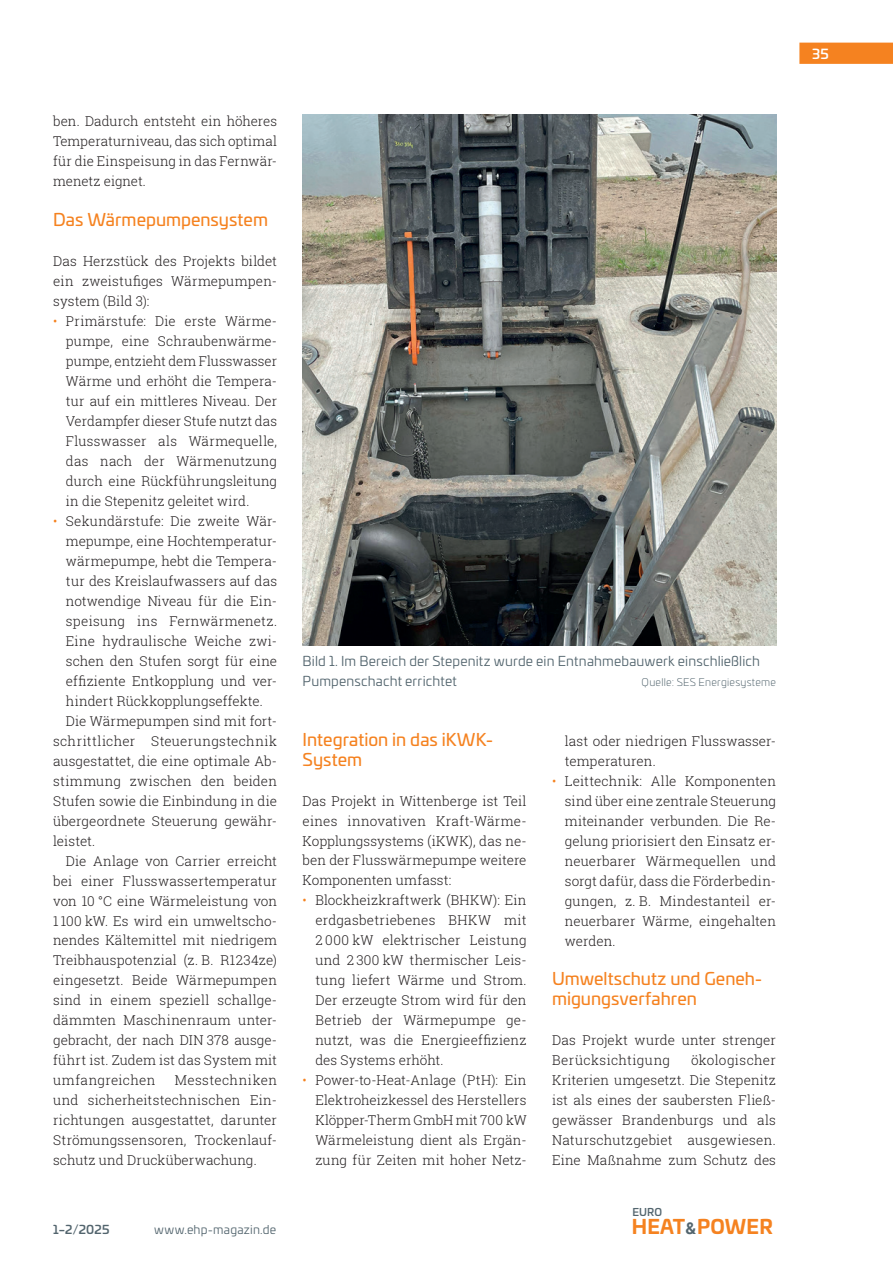
<style>
.page{position:relative;width:893px;height:1263px;background:#fff}
.page>*{position:absolute;margin:0;border:0;box-sizing:border-box;transform-origin:0 0}
.t1{font:700 19.5px "Univia Pro";letter-spacing:.01em;color:#f58220}
.t2{font:17.25px/20px "Univia Pro";color:#f58220}
.t3{font:300 13.5px/20px "Roboto Slab";letter-spacing:.01em;color:#231f20;text-align:justify}
.t4{font:13.5px/20px "Univia Pro";letter-spacing:.01em;color:#53656e}
.t5{font:500 13.5px "Univia Pro";color:#fff}
.t6{font:12px "Univia Pro";letter-spacing:.02em;color:#53656e}
.t7{font:500 12px "Univia Pro";color:#53656e}
.t8{font:300 10.5px "Univia Pro";letter-spacing:.025em;color:#53656e}
.t9{font:500 10.5px "Univia Pro";color:#53656e}
.s1{color:#f58220}
.s2{font-family:"Roboto";font-size:16.35px;color:#53656e}
</style>
<div class="page">
<div style="left:799px;top:43px;width:94px;height:21px;background:#f58220"></div>
<img style="left:303px;top:115px;width:473px;height:531px">
<p class="t3" style="left:53px;top:111px;width:225px">ben. Dadurch entsteht ein höheres Temperaturniveau, das sich optimal für die Einspeisung in das Fernwär&shy;menetz eignet.</p>
<p class="t2" style="left:53px;top:209px;width:216px">Das Wärmepumpensystem</p>
<p class="t3" style="left:53px;top:251px;width:225px">Das Herzstück des Projekts bildet ein zweistufiges Wärmepumpen&shy;system (Bild 3):</p>
<p class="t3" style="left:66px;top:311px;width:213px;text-indent:-13px"><span class="s1">•</span> Primärstufe: Die erste Wärme&shy;pumpe, eine Schraubenwärme&shy;pumpe, entzieht dem Flusswasser Wärme und erhöht die Tempera&shy;tur auf ein mittleres Niveau. Der Verdampfer dieser Stufe nutzt das Flusswasser als Wärmequelle, das nach der Wärmenutzung durch eine Rückführungsleitung in die Stepenitz geleitet wird.</p>
<p class="t3" style="left:53px;top:511px;width:225px"><span class="s1">•</span> Sekundärstufe: Die zweite Wär-</p>
<p class="t3" style="left:66px;top:531px;width:213px">mepumpe, eine Hochtemperatur-</p>
<p class="t3" style="left:66px;top:551px;width:213px">wärmepumpe, hebt die Tempera-</p>
<p class="t3" style="left:66px;top:571px;width:213px">tur des Kreislaufwassers auf das</p>
<p class="t3" style="left:66px;top:590px;width:213px">notwendige Niveau für die Ein-</p>
<p class="t3" style="left:66px;top:610px;width:213px">speisung ins Fernwärmenetz.</p>
<p class="t3" style="left:66px;top:630px;width:213px">Eine hydraulische Weiche zwi-</p>
<p class="t3" style="left:66px;top:650px;width:213px">schen den Stufen sorgt für eine</p>
<p class="t3" style="left:66px;top:670px;width:213px">effiziente Entkopplung und ver-</p>
<p class="t3" style="left:66px;top:690px;width:198px">hindert Rückkopplungseffekte.</p>
<p class="t3" style="left:66px;top:710px;width:213px">Die Wärmepumpen sind mit fort-</p>
<p class="t3" style="left:53px;top:730px;width:225px">schrittlicher Steuerungstechnik</p>
<p class="t3" style="left:53px;top:750px;width:225px">ausgestattet, die eine optimale Ab-</p>
<p class="t3" style="left:53px;top:770px;width:225px">stimmung zwischen den beiden</p>
<p class="t3" style="left:53px;top:790px;width:225px">Stufen sowie die Einbindung in die</p>
<p class="t3" style="left:53px;top:810px;width:225px">übergeordnete Steuerung gewähr-</p>
<p class="t3" style="left:53px;top:830px;width:44px">leistet.</p>
<p class="t3" style="left:66px;top:850px;width:213px">Die Anlage von Carrier erreicht</p>
<p class="t3" style="left:53px;top:870px;width:225px">bei einer Flusswassertemperatur</p>
<p class="t3" style="left:53px;top:890px;width:225px">von 10 °C eine Wärmeleistung von</p>
<p class="t3" style="left:53px;top:910px;width:225px">1 100 kW. Es wird ein umweltscho-</p>
<p class="t3" style="left:53px;top:930px;width:225px">nendes Kältemittel mit niedrigem</p>
<p class="t3" style="left:53px;top:950px;width:225px">Treibhauspotenzial (z. B. R1234ze)</p>
<p class="t3" style="left:53px;top:970px;width:225px">eingesetzt. Beide Wärmepumpen</p>
<p class="t3" style="left:53px;top:990px;width:225px">sind in einem speziell schallge-</p>
<p class="t3" style="left:53px;top:1010px;width:225px">dämmten Maschinenraum unter-</p>
<p class="t3" style="left:53px;top:1030px;width:225px">gebracht, der nach DIN 378 ausge-</p>
<p class="t3" style="left:53px;top:1050px;width:225px">führt ist. Zudem ist das System mit</p>
<p class="t3" style="left:53px;top:1070px;width:104px">umfangreichen</p>
<p class="t3" style="left:53px;top:1070px;width:225px;text-indent:122px">Messtechniken und sicherheitstechnischen Ein&shy;richtungen ausgestattet, darunter Strömungssensoren, Trockenlauf&shy;schutz und Drucküberwachung.</p>
<p class="t4" style="left:303px;top:650px;width:459px">Bild 1. Im Bereich der Stepenitz wurde ein Entnahmebauwerk einschließlich<br>Pumpenschacht errichtet</p>
<p class="t8" style="left:642px;top:674px;width:136px">Quelle: SES Energiesysteme</p>
<p class="t2" style="left:303px;top:728px;width:192px">Integration in das iKWK-<br>System</p>
<p class="t3" style="left:303px;top:790px;width:225px;text-align:left">Das Projekt in Wittenberge ist Teil eines innovativen Kraft-Wärme-<br>Kopplungssystems (iKWK), das ne&shy;ben der Flusswärmepumpe weitere<br>Komponenten umfasst:</p>
<p class="t3" style="left:315px;top:890px;width:213px;text-indent:-13px"><span class="s1">•</span> Blockheizkraftwerk (BHKW): Ein erdgasbetriebenes BHKW mit 2 000 kW elektrischer Leistung und 2 300 kW thermischer Leis&shy;tung liefert Wärme und Strom.<br>Der erzeugte Strom wird für den Betrieb der Wärmepumpe ge&shy;nutzt, was die Energieeffizienz des Systems erhöht.</p>
<p class="t3" style="left:315px;top:1070px;width:213px;text-indent:-13px"><span class="s1">•</span> Power-to-Heat-Anlage (PtH): Ein Elektroheizkessel des Herstellers Klöpper-Therm GmbH mit 700 kW Wärmeleistung dient als Ergän&shy;zung für Zeiten mit hoher Netz-</p>
<p class="t3" style="left:565px;top:730px;width:213px">last oder niedrigen Flusswasser&shy;temperaturen.</p>
<p class="t3" style="left:565px;top:770px;width:213px;text-indent:-13px"><span class="s1">•</span> Leittechnik: Alle Komponenten sind über eine zentrale Steuerung miteinander verbunden. Die Re&shy;gelung priorisiert den Einsatz er&shy;neuerbarer Wärmequellen und sorgt dafür, dass die Förderbedin&shy;gungen, z. B. Mindestanteil er&shy;neuerbarer Wärme, eingehalten werden.</p>
<p class="t2" style="left:552px;top:968px;width:212px">Umweltschutz und Geneh&shy;migungsverfahren</p>
<p class="t3" style="left:552px;top:1030px;width:225px">Das Projekt wurde unter strenger<br>Berücksichtigung</p>
<p class="t3" style="left:552px;top:1050px;width:225px;text-indent:139px">ökologischer Kriterien umgesetzt. Die Stepenitz ist als eines der saubersten Fließ&shy;gewässer Brandenburgs und als Naturschutzgebiet ausgewiesen.<br>Eine Maßnahme zum Schutz des</p>
<p class="t9" style="left:632px;top:1204px;width:31px">EURO</p>
<p class="t7" style="left:53px;top:1220px;width:58px">1–2/2025</p>
<p class="t6" style="left:154px;top:1221px;width:124px">www.ehp-magazin.de</p>
<h1 class="t1" style="left:632px;top:1211px;width:143px">HEAT<span class="s2">&amp;</span>POWER</h1>
<p class="t5" style="left:812px;top:43px;width:18px">35</p>
</div>
